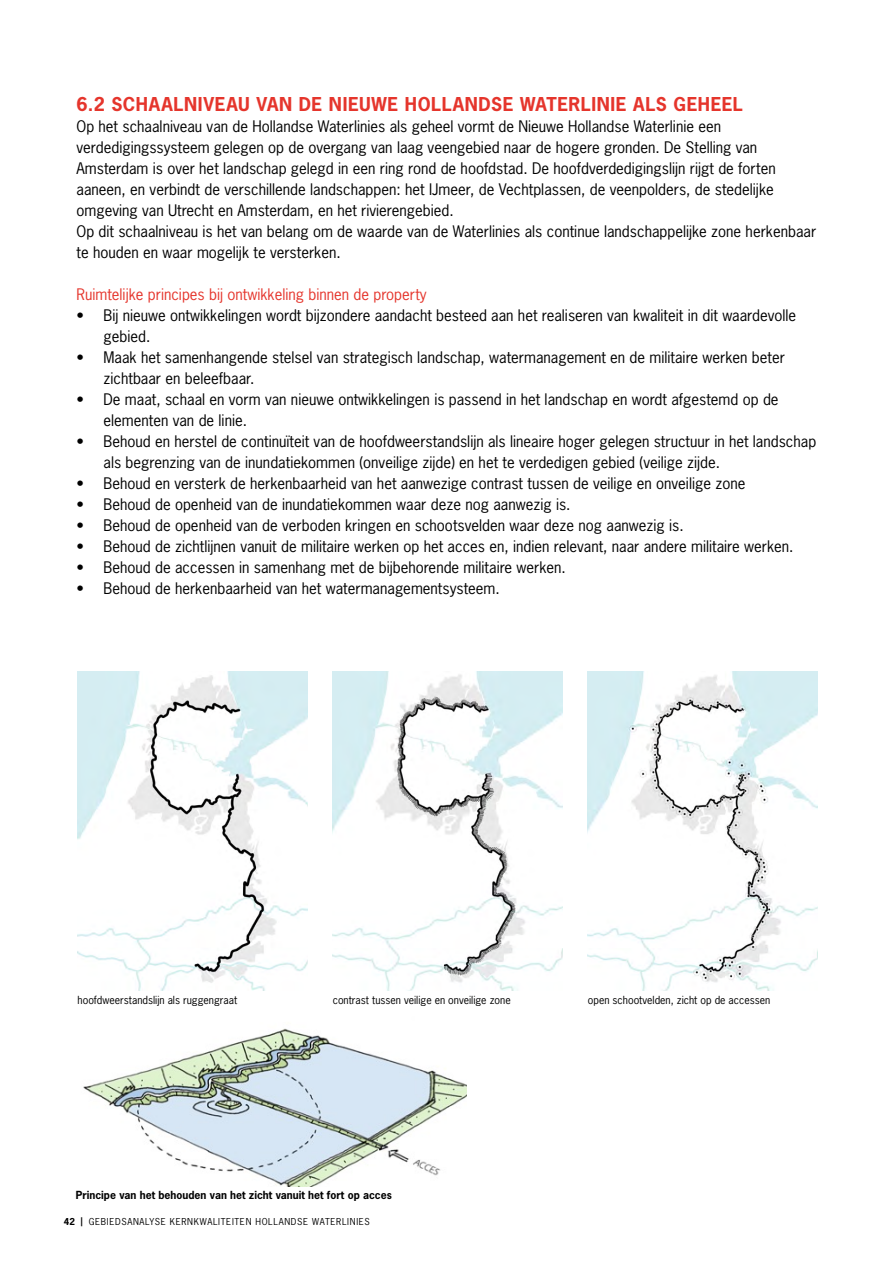
<style>
.page{position:relative;width:893px;height:1263px;background:#fff}
.page>*{position:absolute;margin:0;border:0;box-sizing:border-box;transform-origin:0 0}
.t1{font:700 18px "News Gothic Std";letter-spacing:.035em;color:#e5352c}
.t2{font:15px/21px "News Gothic Std";color:#000}
.t3{font:15px "News Gothic Std";color:#e5352c}
.t4{font:10.5px "News Gothic Std";color:#000}
.t5{font:700 10.5px "News Gothic Std";color:#000}
.t6{font:9px "News Gothic Std";letter-spacing:.075em;color:#000}
.s1{font-weight:700}
</style>
<div class="page">
<img style="left:333px;top:671px;width:229px;height:319px">
<img style="left:588px;top:671px;width:229px;height:319px">
<img style="left:78px;top:671px;width:229px;height:320px">
<img style="left:83px;top:1028px;width:384px;height:159px">
<p class="t1" style="left:77px;top:92px;width:668px">6.2 SCHAALNIVEAU VAN DE NIEUWE HOLLANDSE WATERLINIE ALS GEHEEL</p>
<p class="t2" style="left:77px;top:115px;width:741px">Op het schaalniveau van de Hollandse Waterlinies als geheel vormt de Nieuwe Hollandse Waterlinie een verdedigingssysteem gelegen op de overgang van laag veengebied naar de hogere gronden. De Stelling van Amsterdam is over het landschap gelegd in een ring rond de hoofdstad. De hoofdverdedigingslijn rijgt de forten aaneen, en verbindt de verschillende landschappen: het IJmeer, de Vechtplassen, de veenpolders, de stedelijke omgeving van Utrecht en Amsterdam, en het rivierengebied.<br>Op dit schaalniveau is het van belang om de waarde van de Waterlinies als continue landschappelijke zone herkenbaar te houden en waar mogelijk te versterken.</p>
<p class="t3" style="left:77px;top:284px;width:352px">Ruimtelijke principes bij ontwikkeling binnen de property</p>
<p class="t2" style="left:104px;top:304px;width:694px;text-indent:-27px">• Bij nieuwe ontwikkelingen wordt bijzondere aandacht besteed aan het realiseren van kwaliteit in dit waardevolle gebied.</p>
<p class="t2" style="left:104px;top:346px;width:683px;text-indent:-27px">• Maak het samenhangende stelsel van strategisch landschap, watermanagement en de militaire werken beter zichtbaar en beleefbaar.</p>
<p class="t2" style="left:104px;top:388px;width:677px;text-indent:-27px">• De maat, schaal en vorm van nieuwe ontwikkelingen is passend in het landschap en wordt afgestemd op de elementen van de linie.</p>
<p class="t2" style="left:104px;top:430px;width:714px;text-indent:-27px">• Behoud en herstel de continuïteit van de hoofdweerstandslijn als lineaire hoger gelegen structuur in het landschap als begrenzing van de inundatiekommen (onveilige zijde) en het te verdedigen gebied (veilige zijde.</p>
<p class="t2" style="left:77px;top:472px;width:670px">• Behoud en versterk de herkenbaarheid van het aanwezige contrast tussen de veilige en onveilige zone</p>
<p class="t2" style="left:77px;top:493px;width:496px">• Behoud de openheid van de inundatiekommen waar deze nog aanwezig is.</p>
<p class="t2" style="left:77px;top:514px;width:609px">• Behoud de openheid van de verboden kringen en schootsvelden waar deze nog aanwezig is.</p>
<p class="t2" style="left:77px;top:535px;width:718px">• Behoud de zichtlijnen vanuit de militaire werken op het acces en, indien relevant, naar andere militaire werken.</p>
<p class="t2" style="left:77px;top:556px;width:491px">• Behoud de accessen in samenhang met de bijbehorende militaire werken.</p>
<p class="t2" style="left:77px;top:577px;width:425px">• Behoud de herkenbaarheid van het watermanagementsysteem.</p>
<p class="t4" style="left:78px;top:993px;width:161px">hoofdweerstandslijn als ruggengraat</p>
<p class="t4" style="left:333px;top:993px;width:179px">contrast tussen veilige en onveilige zone</p>
<p class="t5" style="left:76px;top:1188px;width:318px">Principe van het behouden van het zicht vanuit het fort op acces</p>
<p class="t6" style="left:64px;top:1215px;width:308px"><span class="s1">42 |</span> GEBIEDSANALYSE KERNKWALITEITEN HOLLANDSE WATERLINIES</p>
<p class="t4" style="left:588px;top:993px;width:184px">open schootvelden, zicht op de accessen</p>
</div>
